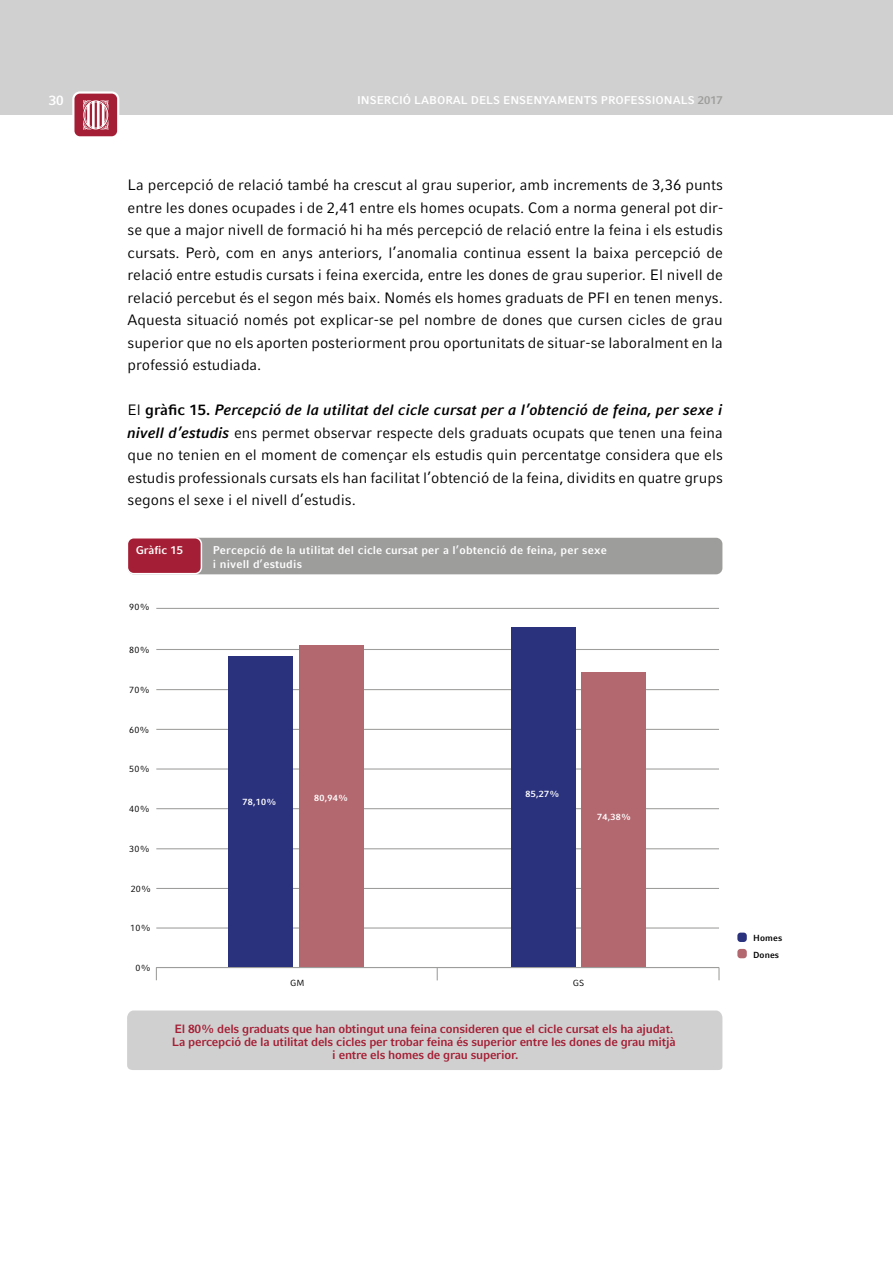
<style>
.page{position:relative;width:893px;height:1263px;background:#fff}
.page>*{position:absolute;margin:0;border:0;box-sizing:border-box;transform-origin:0 0}
.t1{font:15px/22.5px "Compatil Fact LT";color:#000;text-align:justify}
.t2{font:700 13.5px "Compatil Fact LT";color:#fff}
.t3{font:700 12px/12.8px "Compatil Fact LT";letter-spacing:-.02em;color:#a41f35;text-align:center}
.t4{font:700 11.25px/14.2px "Compatil Fact LT";letter-spacing:.02em;color:#fff}
.t5{font:700 11.25px "Compatil Fact LT";color:#fff}
.t6{font:9px "Compatil Fact LT";letter-spacing:.03em;color:#000}
.t7{font:700 9px "Compatil Fact LT";letter-spacing:.03em;color:#fff}
.t8{font:700 8.85px "Compatil Fact LT";letter-spacing:.01em;color:#000}
.t9{font:8.85px "Compatil Fact LT";color:#000}
.s1{color:#9d9d9c}
.s2{font-weight:700}
.s3{font-weight:700;font-style:italic}
</style>
<div class="page">
<div style="left:0;top:0;width:893px;height:115px;background:#d0d0d0"></div>
<div style="left:73px;top:93px;width:45px;height:44px;background:#a41f35;border-radius:7px"></div>
<div style="left:72px;top:91px;width:47px;height:47px;border:2px solid #fff;border-radius:7px"></div>
<svg style="left:83px;top:100px;width:26px;height:30px"></svg>
<div style="left:128px;top:538px;width:594px;height:36px;background:#9d9d9c;border-radius:6px"></div>
<svg style="left:128px;top:537px;width:74px;height:37px;background:#ac3448"></svg>
<hr style="left:156px;top:689px;width:563px;height:1px;background:#9d9d9c">
<div style="left:737px;top:949px;width:10px;height:9px;background:#b3676e;border-radius:3px"></div>
<div style="left:737px;top:932px;width:10px;height:10px;background:#2a317d;border-radius:3px"></div>
<hr style="left:156px;top:967px;width:563px;height:1px;background:#9d9d9c">
<hr style="left:156px;top:927px;width:563px;height:1px;background:#9d9d9c">
<hr style="left:156px;top:888px;width:563px;height:1px;background:#9d9d9c">
<hr style="left:156px;top:848px;width:563px;height:1px;background:#9d9d9c">
<hr style="left:156px;top:808px;width:563px;height:1px;background:#9d9d9c">
<hr style="left:156px;top:768px;width:563px;height:1px;background:#9d9d9c">
<hr style="left:156px;top:729px;width:563px;height:1px;background:#9d9d9c">
<hr style="left:156px;top:608px;width:563px;height:1px;background:#9d9d9c">
<svg style="left:156px;top:968px;width:1px;height:12px"></svg>
<svg style="left:437px;top:968px;width:1px;height:12px"></svg>
<svg style="left:718px;top:968px;width:1px;height:12px"></svg>
<div style="left:128px;top:1010px;width:594px;height:60px;background:#d0d0d0"></div>
<hr style="left:156px;top:649px;width:563px;height:1px;background:#9d9d9c">
<div style="left:299px;top:645px;width:64px;height:322px;background:#b3676e"></div>
<div style="left:228px;top:656px;width:65px;height:311px;background:#2a317d"></div>
<div style="left:511px;top:628px;width:65px;height:339px;background:#2a317d"></div>
<div style="left:582px;top:672px;width:64px;height:295px;background:#b3676e"></div>
<p class="t2" style="left:49px;top:92px;width:17px">30</p>
<p class="t5" style="left:357px;top:94px;width:367px">INSERCIÓ LABORAL DELS ENSENYAMENTS PROFESSIONALS <span class="s1">2017</span></p>
<p class="t1" style="left:128px;top:174px;width:597px">La percepció de relació també ha crescut al grau superior, amb increments de 3,36 punts entre les dones ocupades i de 2,41 entre els homes ocupats. Com a norma general pot dir&shy;se que a major nivell de formació hi ha més percepció de relació entre la feina i els estudis cursats. Però, com en anys anteriors, l’anomalia continua essent la baixa percepció de relació entre estudis cursats i feina exercida, entre les dones de grau superior. El nivell de relació percebut és el segon més baix. Només els homes graduats de PFI en tenen menys.<br>Aquesta situació només pot explicar-se pel nombre de dones que cursen cicles de grau superior que no els aporten posteriorment prou oportunitats de situar-se laboralment en la professió estudiada.</p>
<p class="t1" style="left:128px;top:399px;width:597px">El <span class="s2">gràfic 15.</span> <span class="s3">Percepció de la utilitat del cicle cursat per a l’obtenció de feina, per sexe i nivell d’estudis</span> ens permet observar respecte dels graduats ocupats que tenen una feina que no tenien en el moment de començar els estudis quin percentatge considera que els estudis professionals cursats els han facilitat l’obtenció de la feina, dividits en quatre grups segons el sexe i el nivell d’estudis.</p>
<p class="t5" style="left:136px;top:544px;width:49px">Gràfic 15</p>
<p class="t4" style="left:213px;top:543px;width:395px">Percepció de la utilitat del cicle cursat per a l’obtenció de feina, per sexe i nivell d’estudis</p>
<p class="t6" style="left:129px;top:602px;width:22px">90%</p>
<p class="t6" style="left:129px;top:644px;width:22px">80%</p>
<p class="t6" style="left:129px;top:685px;width:22px">70%</p>
<p class="t6" style="left:129px;top:724px;width:22px">60%</p>
<p class="t6" style="left:129px;top:764px;width:22px">50%</p>
<p class="t6" style="left:129px;top:804px;width:22px">40%</p>
<p class="t6" style="left:129px;top:844px;width:22px">30%</p>
<p class="t6" style="left:131px;top:883px;width:22px">20%</p>
<p class="t6" style="left:130px;top:923px;width:22px">10%</p>
<p class="t6" style="left:135px;top:962px;width:17px">0%</p>
<p class="t7" style="left:243px;top:797px;width:35px">78,10%</p>
<p class="t7" style="left:314px;top:792px;width:35px">80,94%</p>
<p class="t7" style="left:526px;top:788px;width:35px">85,27%</p>
<p class="t7" style="left:597px;top:812px;width:35px">74,38%</p>
<p class="t9" style="left:290px;top:978px;width:16px">GM</p>
<p class="t9" style="left:573px;top:978px;width:13px">GS</p>
<p class="t3" style="left:172px;top:1022px;width:505px">El 80% dels graduats que han obtingut una feina consideren que el cicle cursat els ha ajudat.<br>La percepció de la utilitat dels cicles per trobar feina és superior entre les dones de grau mitjà i entre els homes de grau superior.</p>
<p class="t8" style="left:753px;top:933px;width:30px">Homes</p>
<p class="t8" style="left:753px;top:949px;width:28px">Dones</p>
</div>
